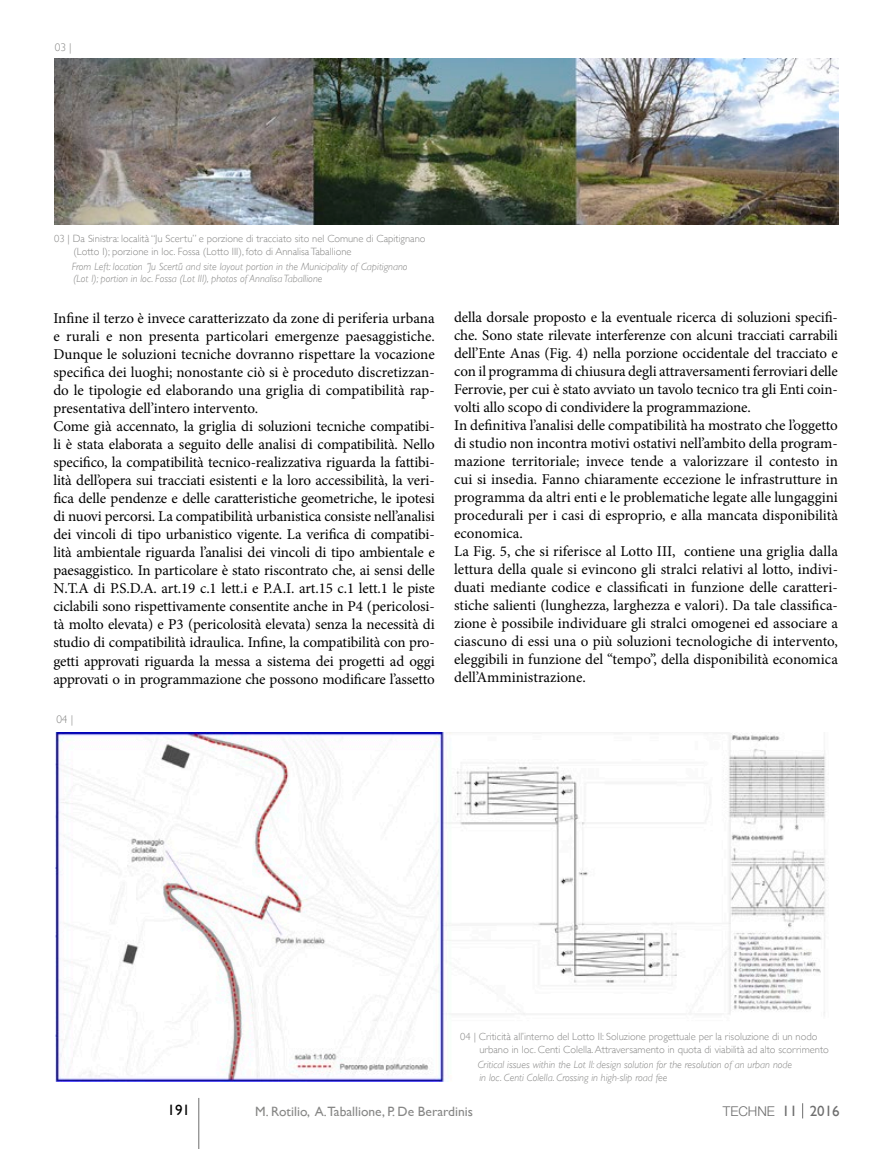
<style>
.page{position:relative;width:893px;height:1149px;background:#fff}
.page>*{position:absolute;margin:0;border:0;box-sizing:border-box;transform-origin:0 0}
.t1{font:15px/18px "Minion Pro";letter-spacing:-.005em;color:#000}
.t2{font:15px "Gill Sans";color:#000}
.t3{font:13.5px "Gill Sans";color:#878786}
.t4{font:300 13.5px "Helvetica Neue";color:#6e6e6e}
.t5{font:300 11.25px "Gill Sans";color:#878786}
.t6{font:300 10.5px/12.8px "Gill Sans";color:#878786}
.t7{font:italic 300 10.5px/12.8px "Gill Sans";color:#878786}
.s1{font-family:"Gill Sans";font-weight:400;font-size:15px}
</style>
<div class="page">
<svg style="left:802px;top:1103px;width:1px;height:15px"></svg>
<hr style="left:198px;top:1097px;width:1px;height:51px;background:#6e6e6e">
<img style="left:56px;top:732px;width:770px;height:348px">
<img style="left:55px;top:58px;width:783px;height:166px">
<p class="t5" style="left:55px;top:38px;width:18px">03 |</p>
<p class="t6" style="left:73px;top:231px;width:354px;text-indent:-19px">03 | Da Sinistra: località “Ju Scertu” e porzione di tracciato sito nel Comune di Capitignano (Lotto I); porzione in loc. Fossa (Lotto III), foto di Annalisa Taballione</p>
<p class="t7" style="left:72px;top:260px;width:337px">From Left: location ˝Ju Scertűand site layout portion in the Municipality of Capitignano (Lot I); portion in loc. Fossa (Lot III), photos of Annalisa Taballione</p>
<p class="t1" style="left:53px;top:309px;width:383px">Infine il terzo è invece caratterizzato da zone di periferia urbana e rurali e non presenta particolari emergenze paesaggistiche.<br>Dunque le soluzioni tecniche dovranno rispettare la vocazione specifica dei luoghi; nonostante ciò si è proceduto discretizzan&shy;do le tipologie ed elaborando una griglia di compatibilità rap&shy;presentativa dell’intero intervento.<br>Come già accennato, la griglia di soluzioni tecniche compatibi&shy;li è stata elaborata a seguito delle analisi di compatibilità. Nello specifico, la compatibilità tecnico-realizzativa riguarda la fattibi&shy;lità dell’opera sui tracciati esistenti e la loro accessibilità, la veri&shy;fica delle pendenze e delle caratteristiche geometriche, le ipotesi di nuovi percorsi. La compatibilità urbanistica consiste nell’analisi dei vincoli di tipo urbanistico vigente. La verifica di compatibi&shy;lità ambientale riguarda l’analisi dei vincoli di tipo ambientale e paesaggistico. In particolare è stato riscontrato che, ai sensi delle N.T.A di P.S.D.A. art.19 c.1 lett.i e P.A.I. art.15 c.1 lett.1 le piste ciclabili sono rispettivamente consentite anche in P4 (pericolosi&shy;tà molto elevata) e P3 (pericolosità elevata) senza la necessità di studio di compatibilità idraulica. Infine, la compatibilità con pro&shy;getti approvati riguarda la messa a sistema dei progetti ad oggi approvati o in programmazione che possono modificare l’assetto</p>
<p class="t1" style="left:454px;top:308px;width:385px">della dorsale proposto e la eventuale ricerca di soluzioni specifi&shy;che. Sono state rilevate interferenze con alcuni tracciati carrabili dell’Ente Anas (Fig. 4) nella porzione occidentale del tracciato e con il programma di chiusura degli attraversamenti ferroviari delle Ferrovie, per cui è stato avviato un tavolo tecnico tra gli Enti coin&shy;volti allo scopo di condividere la programmazione.<br>In definitiva l’analisi delle compatibilità ha mostrato che l’oggetto di studio non incontra motivi ostativi nell’ambito della program&shy;mazione territoriale; invece tende a valorizzare il contesto in cui si insedia. Fanno chiaramente eccezione le infrastrutture in programma da altri enti e le problematiche legate alle lungaggini procedurali per i casi di esproprio, e alla mancata disponibilità economica.<br>La Fig. 5, che si riferisce al Lotto III, contiene una griglia dalla lettura della quale si evincono gli stralci relativi al lotto, indivi&shy;duati mediante codice e classificati in funzione delle caratteri&shy;stiche salienti (lunghezza, larghezza e valori). Da tale classifica&shy;zione è possibile individuare gli stralci omogenei ed associare a ciascuno di essi una o più soluzioni tecnologiche di intervento, eleggibili in funzione del “tempo”, della disponibilità economica dell’Amministrazione.</p>
<p class="t5" style="left:56px;top:710px;width:18px">04 |</p>
<p class="t6" style="left:479px;top:1029px;width:351px;text-indent:-19px">04 | Criticità all’interno del Lotto II: Soluzione progettuale per la risoluzione di un nodo urbano in loc. Centi Colella. Attraversamento in quota di viabilità ad alto scorrimento</p>
<p class="t7" style="left:478px;top:1057px;width:316px">Critical issues within the Lot II: design solution for the resolution of an urban node in loc. Centi Colella. Crossing in high-slip road fee</p>
<p class="t2" style="left:168px;top:1100px;width:24px">191</p>
<p class="t3" style="left:255px;top:1102px;width:219px">M. Rotilio, A.Taballione, P. De Berardinis</p>
<p class="t4" style="left:723px;top:1102px;width:118px">TECHNE <span class="s1">11 2016</span></p>
</div>
